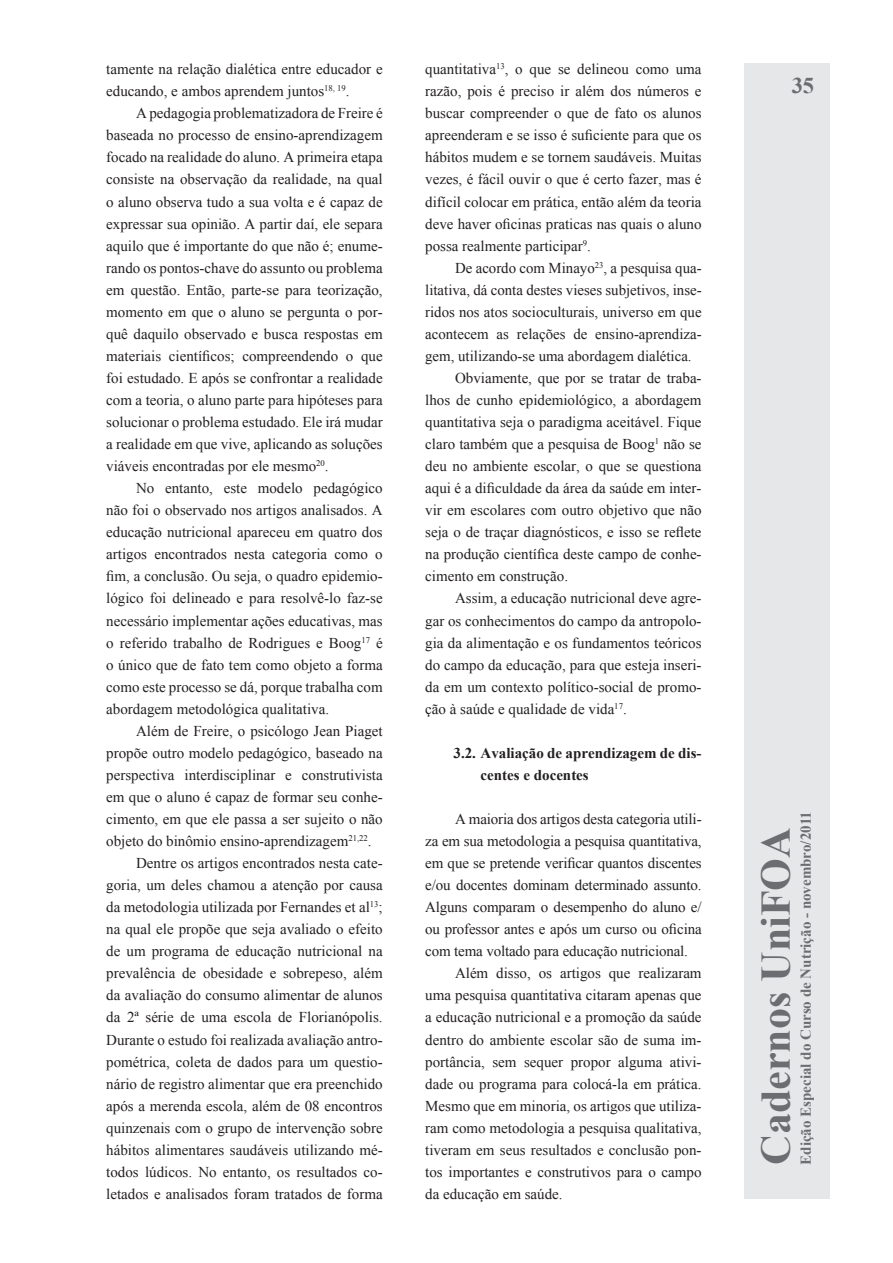
<style>
.page{position:relative;width:893px;height:1263px;background:#fff}
.page>*{position:absolute;margin:0;border:0;box-sizing:border-box;transform-origin:0 0}
.t1{font:700 42px "Times New Roman";color:#6c6d70}
.t2{font:700 22.5px "Times New Roman";color:#6c6d70}
.t3{font:15px/22px "Times New Roman";color:#231f20;text-align:justify}
.t4{font:700 15px/22px "Times New Roman";color:#231f20}
.t5{font:700 15px "Times New Roman";color:#6c6d70}
</style>
<div class="page">
<div style="left:744px;top:64px;width:85px;height:1135px;background:#e6e7e9"></div>
<p class="t3" style="left:106px;top:58px;width:278px">tamente na relação dialética entre educador e educando, e ambos aprendem juntos<sup>18,</sup> <sup>19</sup>.</p>
<p class="t3" style="left:106px;top:102px;width:278px;text-indent:30px">A pedagogia problematizadora de Freire é baseada no processo de ensino-aprendizagem focado na realidade do aluno. A primeira etapa consiste na observação da realidade, na qual o aluno observa tudo a sua volta e é capaz de expressar sua opinião. A partir daí, ele separa aquilo que é importante do que não é; enume&shy;rando os pontos-chave do assunto ou problema em questão. Então, parte-se para teorização, momento em que o aluno se pergunta o por&shy;quê daquilo observado e busca respostas em materiais científicos; compreendendo o que foi estudado. E após se confrontar a realidade com a teoria, o aluno parte para hipóteses para solucionar o problema estudado. Ele irá mudar a realidade em que vive, aplicando as soluções viáveis encontradas por ele mesmo<sup>20</sup>.</p>
<p class="t3" style="left:106px;top:477px;width:278px;text-indent:30px">No entanto, este modelo pedagógico não foi o observado nos artigos analisados. A educação nutricional apareceu em quatro dos artigos encontrados nesta categoria como o fim, a conclusão. Ou seja, o quadro epidemio&shy;lógico foi delineado e para resolvê-lo faz-se necessário implementar ações educativas, mas o referido trabalho de Rodrigues e Boog<sup>17</sup> é o único que de fato tem como objeto a forma como este processo se dá, porque trabalha com abordagem metodológica qualitativa.</p>
<p class="t3" style="left:136px;top:719px;width:248px">Além de Freire, o psicólogo Jean Piaget</p>
<p class="t3" style="left:106px;top:741px;width:278px">propõe outro modelo pedagógico, baseado na</p>
<p class="t3" style="left:106px;top:764px;width:278px">perspectiva interdisciplinar e construtivista</p>
<p class="t3" style="left:106px;top:786px;width:278px">em que o aluno é capaz de formar seu conhe-</p>
<p class="t3" style="left:106px;top:808px;width:278px">cimento, em que ele passa a ser sujeito o não</p>
<p class="t3" style="left:106px;top:830px;width:267px">objeto do binômio ensino-aprendizagem<sup>21,22</sup>.</p>
<p class="t3" style="left:136px;top:852px;width:248px">Dentre os artigos encontrados nesta cate-</p>
<p class="t3" style="left:106px;top:874px;width:278px">goria, um deles chamou a atenção por causa</p>
<p class="t3" style="left:106px;top:896px;width:278px">da metodologia utilizada por Fernandes et al<sup>13</sup>;</p>
<p class="t3" style="left:106px;top:918px;width:278px">na qual ele propõe que seja avaliado o efeito</p>
<p class="t3" style="left:106px;top:940px;width:278px">de um programa de educação nutricional na</p>
<p class="t3" style="left:106px;top:962px;width:278px">prevalência de obesidade e sobrepeso, além</p>
<p class="t3" style="left:106px;top:984px;width:278px">da avaliação do consumo alimentar de alunos</p>
<p class="t3" style="left:106px;top:1006px;width:278px">da 2ª série de uma escola de Florianópolis.</p>
<p class="t3" style="left:106px;top:1028px;width:278px">Durante o estudo foi realizada avaliação antro-</p>
<p class="t3" style="left:106px;top:1050px;width:278px">pométrica, coleta de dados para um questio-</p>
<p class="t3" style="left:106px;top:1072px;width:278px">nário de registro alimentar que era preenchido</p>
<p class="t3" style="left:106px;top:1094px;width:278px">após a merenda escola, além de 08 encontros</p>
<p class="t3" style="left:106px;top:1116px;width:278px">quinzenais com o grupo de intervenção sobre</p>
<p class="t3" style="left:106px;top:1138px;width:278px">hábitos alimentares saudáveis utilizando mé-</p>
<p class="t3" style="left:106px;top:1160px;width:278px">todos lúdicos. No entanto, os resultados co-</p>
<p class="t3" style="left:106px;top:1182px;width:278px">letados e analisados foram tratados de forma</p>
<p class="t3" style="left:425px;top:58px;width:278px">quantitativa<sup>13</sup>, o que se delineou como uma razão, pois é preciso ir além dos números e buscar compreender o que de fato os alunos apreenderam e se isso é suficiente para que os hábitos mudem e se tornem saudáveis. Muitas vezes, é fácil ouvir o que é certo fazer, mas é difícil colocar em prática, então além da teoria deve haver oficinas praticas nas quais o aluno possa realmente participar<sup>9</sup>.</p>
<p class="t3" style="left:455px;top:256px;width:248px">De acordo com Minayo<sup>23</sup>, a pesquisa qua-</p>
<p class="t3" style="left:425px;top:278px;width:278px">litativa, dá conta destes vieses subjetivos, inse-</p>
<p class="t3" style="left:425px;top:300px;width:278px">ridos nos atos socioculturais, universo em que</p>
<p class="t3" style="left:425px;top:323px;width:278px">acontecem as relações de ensino-aprendiza-</p>
<p class="t3" style="left:425px;top:345px;width:268px">gem, utilizando-se uma abordagem dialética.</p>
<p class="t3" style="left:455px;top:367px;width:248px">Obviamente, que por se tratar de traba-</p>
<p class="t3" style="left:425px;top:389px;width:278px">lhos de cunho epidemiológico, a abordagem</p>
<p class="t3" style="left:425px;top:411px;width:278px">quantitativa seja o paradigma aceitável. Fique</p>
<p class="t3" style="left:425px;top:433px;width:278px">claro também que a pesquisa de Boog<sup>1</sup> não se</p>
<p class="t3" style="left:425px;top:455px;width:278px">deu no ambiente escolar, o que se questiona</p>
<p class="t3" style="left:425px;top:477px;width:278px">aqui é a dificuldade da área da saúde em inter-</p>
<p class="t3" style="left:425px;top:499px;width:278px">vir em escolares com outro objetivo que não</p>
<p class="t3" style="left:425px;top:521px;width:278px">seja o de traçar diagnósticos, e isso se reflete</p>
<p class="t3" style="left:425px;top:543px;width:278px">na produção científica deste campo de conhe-</p>
<p class="t3" style="left:425px;top:565px;width:144px">cimento em construção.</p>
<p class="t3" style="left:455px;top:587px;width:248px">Assim, a educação nutricional deve agre-</p>
<p class="t3" style="left:425px;top:609px;width:278px">gar os conhecimentos do campo da antropolo-</p>
<p class="t3" style="left:425px;top:631px;width:278px">gia da alimentação e os fundamentos teóricos</p>
<p class="t3" style="left:425px;top:653px;width:278px">do campo da educação, para que esteja inseri-</p>
<p class="t3" style="left:425px;top:675px;width:278px">da em um contexto político-social de promo-</p>
<p class="t3" style="left:425px;top:697px;width:203px">ção à saúde e qualidade de vida<sup>17</sup>.</p>
<p class="t4" style="left:480px;top:741px;width:223px;text-indent:-27px">3.2. Avaliação de aprendizagem de dis&shy;centes e docentes</p>
<p class="t3" style="left:455px;top:808px;width:248px">A maioria dos artigos desta categoria utili-</p>
<p class="t3" style="left:425px;top:830px;width:278px">za em sua metodologia a pesquisa quantitativa,</p>
<p class="t3" style="left:425px;top:852px;width:278px">em que se pretende verificar quantos discentes</p>
<p class="t3" style="left:425px;top:874px;width:278px">e/ou docentes dominam determinado assunto.</p>
<p class="t3" style="left:425px;top:896px;width:278px">Alguns comparam o desempenho do aluno e/</p>
<p class="t3" style="left:425px;top:918px;width:278px">ou professor antes e após um curso ou oficina</p>
<p class="t3" style="left:425px;top:940px;width:264px">com tema voltado para educação nutricional.</p>
<p class="t3" style="left:455px;top:962px;width:248px">Além disso, os artigos que realizaram</p>
<p class="t3" style="left:425px;top:984px;width:278px">uma pesquisa quantitativa citaram apenas que</p>
<p class="t3" style="left:425px;top:1006px;width:278px">a educação nutricional e a promoção da saúde</p>
<p class="t3" style="left:425px;top:1028px;width:278px">dentro do ambiente escolar são de suma im-</p>
<p class="t3" style="left:425px;top:1050px;width:278px">portância, sem sequer propor alguma ativi-</p>
<p class="t3" style="left:425px;top:1072px;width:278px">dade ou programa para colocá-la em prática.</p>
<p class="t3" style="left:425px;top:1094px;width:278px">Mesmo que em minoria, os artigos que utiliza-</p>
<p class="t3" style="left:425px;top:1116px;width:278px">ram como metodologia a pesquisa qualitativa,</p>
<p class="t3" style="left:425px;top:1138px;width:278px">tiveram em seus resultados e conclusão pon-</p>
<p class="t3" style="left:425px;top:1160px;width:278px">tos importantes e construtivos para o campo</p>
<p class="t3" style="left:425px;top:1182px;width:139px">da educação em saúde.</p>
<h2 class="t2" style="left:792px;top:70px;width:24px">35</h2>
<h1 class="t1" style="left:747px;top:1165px;width:339px;rotate:-90deg">Cadernos UniFOA</h1>
<p class="t5" style="left:795px;top:1165px;width:355px;rotate:-90deg">Edição Especial do Curso de Nutrição - novembro/2011</p>
</div>
